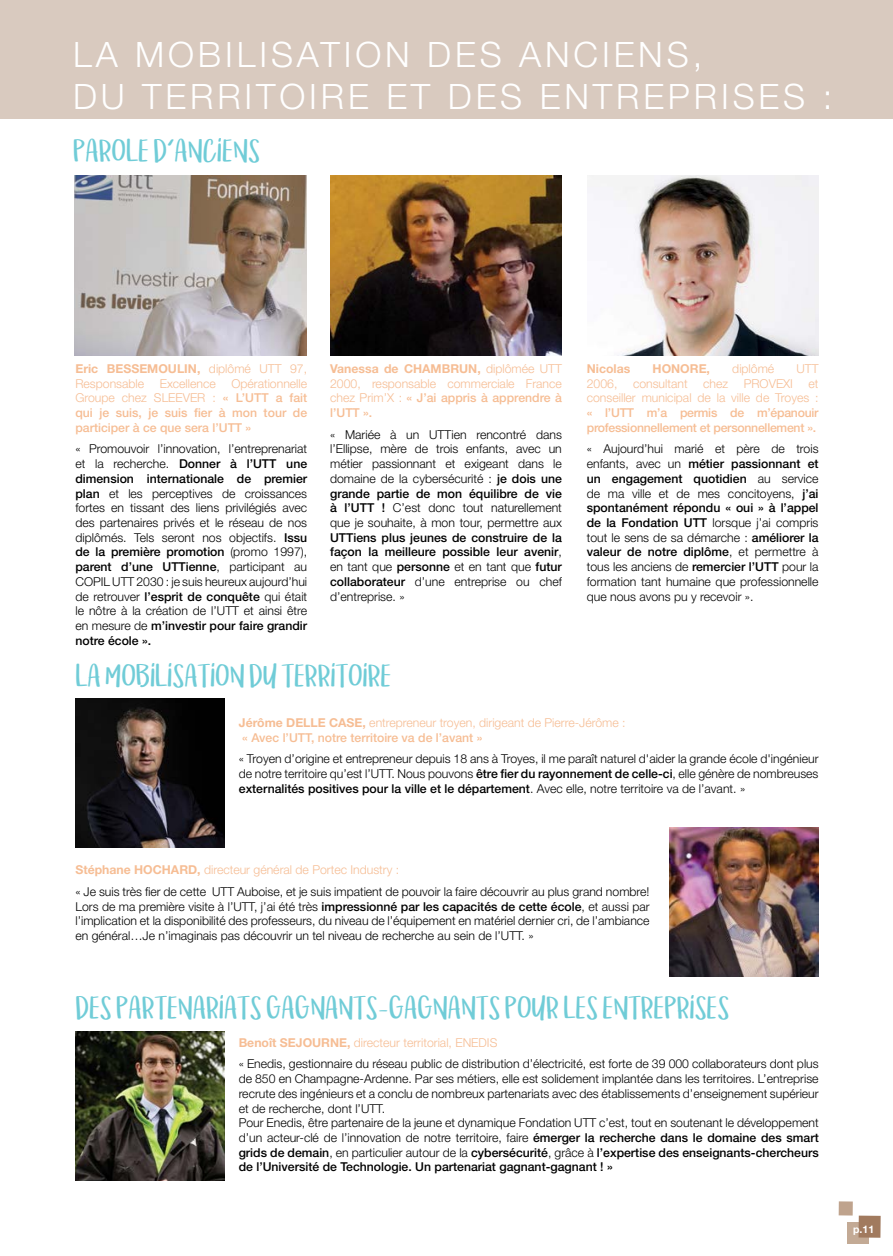
<style>
.page{position:relative;width:893px;height:1256px;background:#fff}
.page>*{position:absolute;margin:0;border:0;box-sizing:border-box;transform-origin:0 0}
.t1{font:300 35px/42px "Helvetica Neue LT Std";letter-spacing:.11em;color:#fff}
.t2{font:29.75px "Om Telolet Om";color:#70ccd7}
.t3{font:300 12.25px/14.7px "Helvetica Neue LT Std";color:#000;text-align:justify}
.t4{font:300 12.25px/14.7px "Helvetica Neue LT Std";color:#f6bd94}
.t5{font:500 12.25px/14.7px "Helvetica Neue LT Std";letter-spacing:-.02em;color:#f6bd94;text-align:justify}
.t6{font:500 12.25px/14.7px "Helvetica Neue LT Std";color:#000;text-align:justify}
.t7{font:700 12.25px "Helvetica Neue LT Std";color:#f6bd94}
.t8{font:700 10.5px "Helvetica Neue LT Std";color:#fff}
.s1{font-weight:700}
.s2{font-weight:300}
.s3{font-weight:500}
.s4{font-weight:700;color:#f6bd94}
.s5{color:#f6bd94}
</style>
<div class="page">
<div style="left:847px;top:1221px;width:21px;height:22px;background:#c3aa95"></div>
<div style="left:858px;top:1215px;width:23px;height:22px;background:#a17a5e"></div>
<div style="left:839px;top:1200px;width:14px;height:15px;background:#bfa38d"></div>
<div style="left:0;top:0;width:893px;height:119px;background:#d9cabf"></div>
<img style="left:74px;top:175px;width:232px;height:181px">
<img style="left:587px;top:175px;width:232px;height:180px">
<img style="left:75px;top:1031px;width:149px;height:149px">
<img style="left:75px;top:698px;width:149px;height:149px">
<img style="left:670px;top:827px;width:149px;height:149px">
<img style="left:330px;top:175px;width:232px;height:181px">
<h1 class="t1" style="left:73px;top:33px;width:761px">LA MOBILISATION DES ANCIENS,<br>DU TERRITOIRE ET DES ENTREPRISES :</h1>
<h2 class="t2" style="left:73px;top:134px;width:188px">PAROLE D'ANCIENS</h2>
<p class="t4" style="left:75px;top:361px;width:233px"><span class="s1">Eric BESSEMOULIN,</span> diplômé UTT 97,<br>Responsable</p>
<p class="t5" style="left:75px;top:375px;width:233px;text-indent:156px"><span class="s2">Opérationnelle Groupe chez SLEEVER :</span> « L’UTT a fait qui je suis, je suis fier à mon tour de participer à ce que sera l’UTT »</p>
<p class="t3" style="left:75px;top:441px;width:233px">« Promouvoir l’innovation, l’entreprenariat et la recherche. <span class="s3">Donner à l’UTT une dimension internationale de premier plan</span> et les perceptives de croissances fortes en tissant des liens privilégiés avec des partenaires privés et le réseau de nos diplômés. Tels seront nos objectifs. <span class="s3">Issu de la première promotion</span> (promo 1997), <span class="s3">parent d’une UTTienne</span>, participant au COPIL UTT 2030 : je suis heureux aujourd’hui de retrouver <span class="s3">l’esprit de conquête</span> qui était le nôtre à la création de l’UTT et ainsi être en mesure de <span class="s3">m’investir pour faire grandir notre école ».</span></p>
<p class="t4" style="left:160px;top:375px;width:58px">Excellence</p>
<p class="t4" style="left:330px;top:361px;width:233px;text-align:justify"><span class="s1">Vanessa de CHAMBRUN,</span> diplômée UTT 2000, responsable commerciale France chez Prim’X : <span class="s3">« J’ai appris à apprendre à l’UTT ».</span></p>
<p class="t3" style="left:330px;top:426px;width:233px">« Mariée à un UTTien rencontré dans l’Ellipse, mère de trois enfants, avec un métier passionnant et exigeant dans le domaine de la cybersécurité : <span class="s3">je dois une grande partie de mon équilibre de vie à l’UTT !</span> C’est donc tout naturellement que je souhaite, à mon tour, permettre aux</p>
<p class="t6" style="left:330px;top:529px;width:233px">UTTiens plus jeunes de construire de la façon la meilleure possible leur avenir<span class="s2">, en tant que</span> personne <span class="s2">et en tant que</span> futur collaborateur <span class="s2">d’une entreprise ou chef d’entreprise. »</span></p>
<p class="t7" style="left:587px;top:361px;width:45px">Nicolas</p>
<p class="t7" style="left:653px;top:361px;width:59px">HONORE,</p>
<p class="t4" style="left:732px;top:361px;width:43px">diplômé</p>
<p class="t4" style="left:796px;top:361px;width:24px">UTT</p>
<p class="t4" style="left:587px;top:375px;width:32px">2006,</p>
<p class="t4" style="left:633px;top:375px;width:56px">consultant</p>
<p class="t4" style="left:703px;top:375px;width:26px">chez</p>
<p class="t4" style="left:744px;top:375px;width:51px">PROVEXI</p>
<p class="t4" style="left:587px;top:375px;width:233px;text-align:right">et<br>conseiller municipal de la ville de Troyes :</p>
<p class="t5" style="left:587px;top:405px;width:233px">« l’UTT m’a permis de m’épanouir professionnellement et personnellement ».</p>
<p class="t3" style="left:587px;top:441px;width:233px">« Aujourd’hui marié et père de trois enfants, avec un <span class="s3">métier passionnant et un engagement quotidien</span> au service de ma ville et de mes concitoyens, <span class="s3">j’ai spontanément répondu « oui » à l’appel de la Fondation UTT</span> lorsque j’ai compris tout le sens de sa démarche : <span class="s3">améliorer la valeur de notre diplôme</span>, et permettre à tous les anciens de <span class="s3">remercier l’UTT</span> pour la formation tant humaine que professionnelle que nous avons pu y recevoir ».</p>
<h2 class="t2" style="left:75px;top:659px;width:318px">LA MOBILISATION DU TERRITOIRE</h2>
<p class="t4" style="left:239px;top:714px;width:388px"><span class="s1">Jérôme DELLE CASE,</span> entrepreneur troyen, dirigeant de Pierre-Jérôme : <span class="s3">« Avec l’UTT, notre territoire va de l’avant »</span></p>
<p class="t3" style="left:239px;top:751px;width:581px">« Troyen d’origine et entrepreneur depuis 18 ans à Troyes, il me paraît naturel d'aider la grande école d'ingénieur de notre territoire qu’est l’UTT. Nous pouvons <span class="s3">être fier du rayonnement de celle-ci</span>, elle génère de nombreuses <span class="s3">externalités positives pour la ville et le département</span>. Avec elle, notre territoire va de l’avant. »</p>
<p class="t3" style="left:75px;top:858px;width:576px;line-height:21.7px"><span class="s4">Stéphane HOCHARD,</span> <span class="s5">directeur général de Portec Industry :<br></span>« Je suis très fier de cette UTT Auboise, et je suis impatient de pouvoir la faire découvrir au plus grand nombre!</p>
<p class="t3" style="left:75px;top:898px;width:576px">Lors de ma première visite à l’UTT, j’ai été très <span class="s3">impressionné par les capacités de cette école</span>, et aussi par l’implication et la disponibilité des professeurs, du niveau de l’équipement en matériel dernier cri, de l’ambiance en général…Je n’imaginais pas découvrir un tel niveau de recherche au sein de l’UTT. »</p>
<h2 class="t2" style="left:75px;top:991px;width:655px">DES PARTENARIATS GAGNANTS-GAGNANTS POUR LES ENTREPRISES</h2>
<p class="t3" style="left:239px;top:1030px;width:582px;line-height:21.7px"><span class="s4">Benoît SEJOURNE,</span> <span class="s5">directeur territorial, ENEDIS<br></span>« Enedis, gestionnaire du réseau public de distribution d’électricité, est forte de 39 000 collaborateurs dont plus</p>
<p class="t3" style="left:239px;top:1070px;width:582px;text-align:left">de 850 en Champagne-Ardenne. Par ses métiers, elle est solidement implantée dans les territoires. L’entreprise recrute des ingénieurs et a conclu de nombreux partenariats avec des établissements d’enseignement supérieur et de recherche, dont l’UTT.<br>Pour Enedis, être partenaire de la jeune et dynamique Fondation UTT c’est, tout en soutenant le développement d’un acteur-clé de l’innovation de notre territoire, faire <span class="s3">émerger la recherche dans le domaine des smart grids de demain</span>, en particulier autour de la <span class="s3">cybersécurité</span>, grâce à <span class="s3">l’expertise des enseignants-chercheurs de l’Université de Technologie. Un partenariat gagnant-gagnant ! »</span></p>
<p class="t8" style="left:853px;top:1222px;width:23px">p.11</p>
</div>
